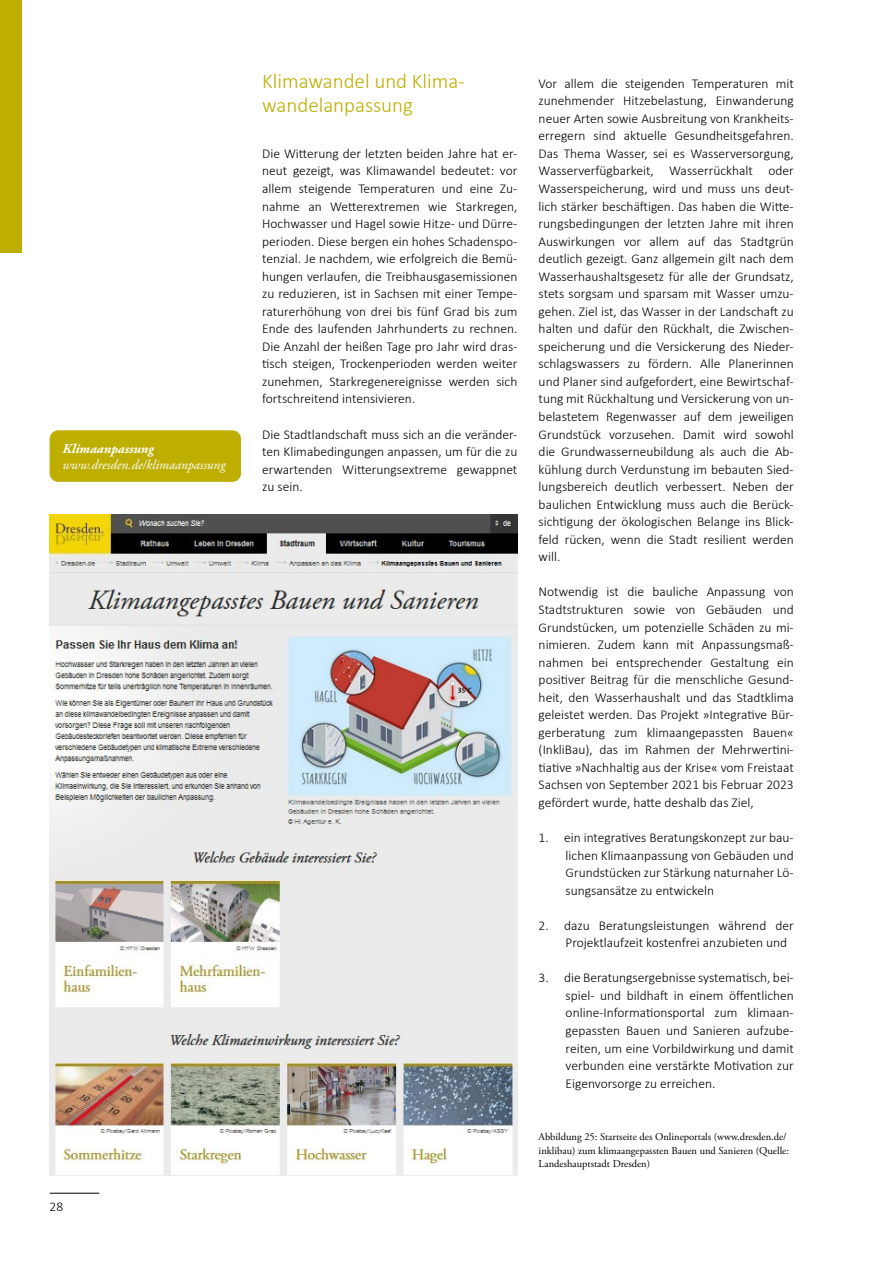
<style>
.page{position:relative;width:893px;height:1263px;background:#fff}
.page>*{position:absolute;margin:0;border:0;box-sizing:border-box;transform-origin:0 0}
.Überschrift_2__Ordnung{font:300 21px/24px "Calibri";color:#bdae00}
.Fließtext{font:300 13.5px/17.5px "Calibri";color:#000;text-align:justify}
.Marginalie{font:italic 13.5px "Adobe Garamond Pro";color:#fff}
.Marginalie-2{font:italic 700 13.5px "Adobe Garamond Pro";color:#fff}
.Bildunterschriften{font:10.5px/13.5px "Adobe Garamond Pro";color:#000}
</style>
<div class="page">
<div style="left:50px;top:430px;width:191px;height:52px;background:#bdae00;border-radius:9px"></div>
<img style="left:50px;top:515px;width:467px;height:660px">
<div style="left:0;top:0;width:21px;height:253px;background:#bdae00"></div>
<hr style="left:50px;top:1193px;width:49px;height:1px;background:#000">
<p class="Marginalie-2" style="left:62px;top:441px;width:93px">Klimaanpassung</p>
<p class="Marginalie" style="left:62px;top:457px;width:165px">www.dresden.de/klimaanpassung</p>
<p class="Fließtext" style="left:50px;top:1197px;width:15px">28</p>
<h2 class="Überschrift_2__Ordnung" style="left:262px;top:69px;width:204px">Klimawandel und Klima&shy;wandelanpassung</h2>
<p class="Fließtext" style="left:262px;top:144px;width:257px">Die Witterung der letzten beiden Jahre hat er&shy;neut gezeigt, was Klimawandel bedeutet: vor allem steigende Temperaturen und eine Zu&shy;nahme an Wetterextremen wie Starkregen, Hochwasser und Hagel sowie Hitze- und Dürre&shy;perioden. Diese bergen ein hohes Schadenspo&shy;tenzial. Je nachdem, wie erfolgreich die Bemü&shy;hungen verlaufen, die Treibhausgasemissionen zu reduzieren, ist in Sachsen mit einer Tempe&shy;raturerhöhung von drei bis fünf Grad bis zum Ende des laufenden Jahrhunderts zu rechnen.<br>Die Anzahl der heißen Tage pro Jahr wird dras&shy;tisch steigen, Trockenperioden werden weiter zunehmen, Starkregenereignisse werden sich fortschreitend intensivieren.</p>
<p class="Fließtext" style="left:262px;top:425px;width:257px">Die Stadtlandschaft muss sich an die veränder&shy;ten Klimabedingungen anpassen, um für die zu erwartenden Witterungsextreme gewappnet zu sein.</p>
<p class="Fließtext" style="left:539px;top:74px;width:257px">Vor allem die steigenden Temperaturen mit zunehmender Hitzebelastung, Einwanderung neuer Arten sowie Ausbreitung von Krankheits&shy;erregern sind aktuelle Gesundheitsgefahren.<br>Das Thema Wasser, sei es Wasserversorgung, Wasserverfügbarkeit, Wasserrückhalt oder Wasserspeicherung, wird und muss uns deut&shy;lich stärker beschäftigen. Das haben die Witte&shy;rungsbedingungen der letzten Jahre mit ihren Auswirkungen vor allem auf das Stadtgrün deutlich gezeigt. Ganz allgemein gilt nach dem Wasserhaushaltsgesetz für alle der Grundsatz, stets sorgsam und sparsam mit Wasser umzu&shy;gehen. Ziel ist, das Wasser in der Landschaft zu halten und dafür den Rückhalt, die Zwischen&shy;speicherung und die Versickerung des Nieder&shy;schlagswassers zu fördern. Alle Planerinnen und Planer sind aufgefordert, eine Bewirtschaf&shy;tung mit Rückhaltung und Versickerung von un&shy;belastetem Regenwasser auf dem jeweiligen Grundstück vorzusehen. Damit wird sowohl die Grundwasserneubildung als auch die Ab&shy;kühlung durch Verdunstung im bebauten Sied&shy;lungsbereich deutlich verbessert. Neben der baulichen Entwicklung muss auch die Berück&shy;sichtigung der ökologischen Belange ins Blick&shy;feld rücken, wenn die Stadt resilient werden will.</p>
<p class="Fließtext" style="left:539px;top:583px;width:257px">Notwendig ist die bauliche Anpassung von Stadtstrukturen sowie von Gebäuden und Grundstücken, um potenzielle Schäden zu mi&shy;nimieren. Zudem kann mit Anpassungsmaß&shy;nahmen bei entsprechender Gestaltung ein positiver Beitrag für die menschliche Gesund&shy;heit, den Wasserhaushalt und das Stadtklima geleistet werden. Das Projekt »Integrative Bür&shy;gerberatung zum klimaangepassten Bauen« (InkliBau), das im Rahmen der Mehrwertini&shy;tiative »Nachhaltig aus der Krise« vom Freistaat Sachsen von September 2021 bis Februar 2023 gefördert wurde, hatte deshalb das Ziel,</p>
<p class="Fließtext" style="left:566px;top:829px;width:230px;text-indent:-27px">1. ein integratives Beratungskonzept zur bau&shy;lichen Klimaanpassung von Gebäuden und Grundstücken zur Stärkung naturnaher Lö&shy;sungsansätze zu entwickeln</p>
<p class="Fließtext" style="left:566px;top:916px;width:230px;text-indent:-27px">2. dazu Beratungsleistungen während der<br>Projektlaufzeit kostenfrei anzubieten und</p>
<p class="Fließtext" style="left:566px;top:969px;width:230px;text-indent:-27px">3. die Beratungsergebnisse systematisch, bei&shy;spiel- und bildhaft in einem öffentlichen online-Informationsportal zum klimaan&shy;gepassten Bauen und Sanieren aufzube&shy;reiten, um eine Vorbildwirkung und damit verbunden eine verstärkte Motivation zur Eigenvorsorge zu erreichen.</p>
<p class="Bildunterschriften" style="left:539px;top:1130px;width:252px">Abbildung 25: Startseite des Onlineportals (www.dresden.de/ inklibau) zum klimaangepassten Bauen und Sanieren (Quelle:<br>Landeshauptstadt Dresden)</p>
</div>
